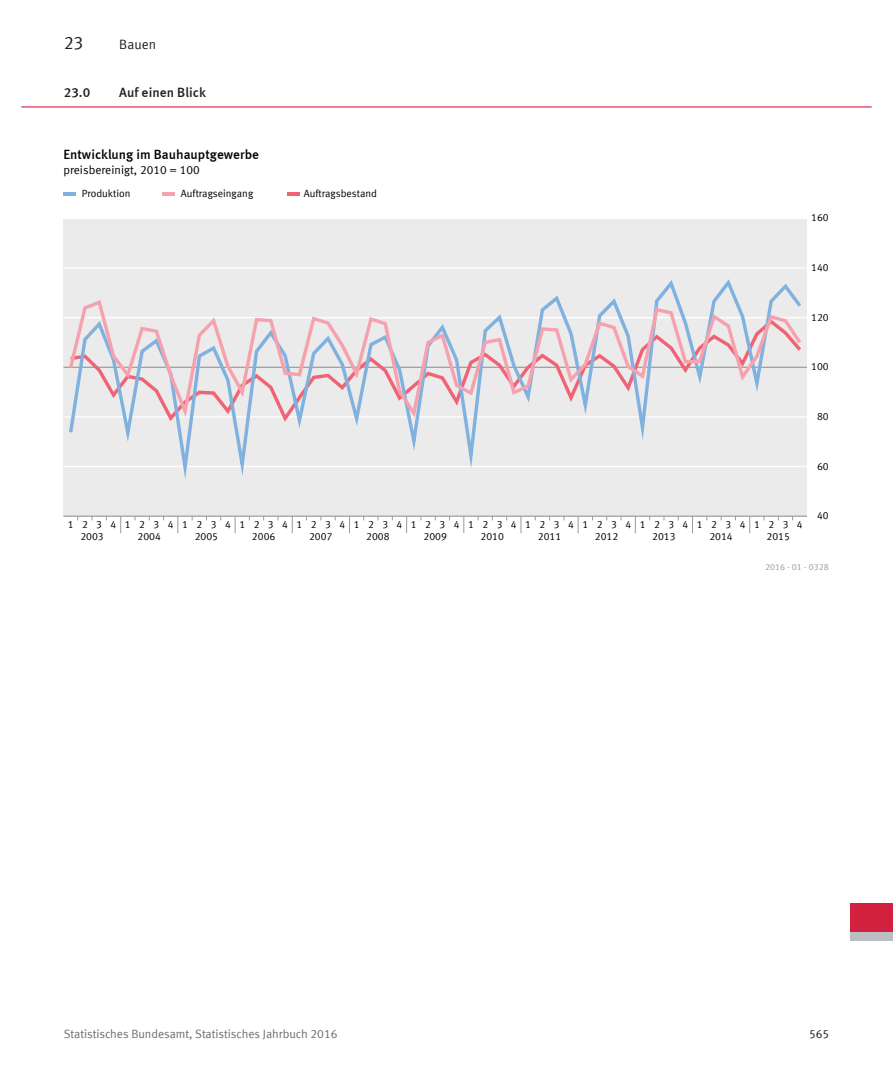
<style>
.page{position:relative;width:893px;height:1085px;background:#fff}
.page>*{position:absolute;margin:0;border:0;box-sizing:border-box;transform-origin:0 0}
.Über1_9pt{font:18px "Meta Normal LF";color:#231f20}
.Über2_9pt{font:13.5px "Meta Medium LF";letter-spacing:.005em;color:#231f20}
.Über1_9pt-2{font:13.5px "Meta Normal LF";letter-spacing:.005em;color:#231f20}
.t1{font:700 13.35px "Meta Normal LF";color:#000}
.t2{font:12px "Meta Normal LF";color:#6c6d70}
.t3{font:12px "Meta Normal LF";color:#231f20}
.t4{font:11.85px "Meta Normal LF";letter-spacing:.005em;color:#000}
.t5{font:10.5px "Meta Normal LF";letter-spacing:.005em;color:#000}
.t6{font:10.5px/12.5px "Meta Normal LF";letter-spacing:.81em;color:#000}
.t7{font:8.85px "Meta Normal LF";letter-spacing:.005em;color:#9a9a9a}
</style>
<div class="page">
<div style="left:63px;top:218px;width:744px;height:298px;background:#ebebeb"></div>
<hr style="left:63px;top:466px;width:744px;height:1px;background:#fff">
<hr style="left:63px;top:416px;width:744px;height:1px;background:#fff">
<hr style="left:63px;top:317px;width:744px;height:1px;background:#fff">
<hr style="left:63px;top:267px;width:744px;height:1px;background:#fff">
<hr style="left:63px;top:218px;width:744px;height:1px;background:#fff">
<hr style="left:63px;top:366px;width:744px;height:2px;background:#9a9a9a">
<svg style="left:120px;top:516px;width:1px;height:17px"></svg>
<svg style="left:177px;top:516px;width:1px;height:17px"></svg>
<svg style="left:235px;top:516px;width:1px;height:17px"></svg>
<svg style="left:292px;top:516px;width:1px;height:17px"></svg>
<svg style="left:349px;top:516px;width:1px;height:17px"></svg>
<svg style="left:406px;top:516px;width:1px;height:17px"></svg>
<svg style="left:463px;top:516px;width:1px;height:17px"></svg>
<svg style="left:521px;top:516px;width:1px;height:17px"></svg>
<svg style="left:578px;top:516px;width:1px;height:17px"></svg>
<svg style="left:635px;top:516px;width:1px;height:17px"></svg>
<svg style="left:692px;top:516px;width:1px;height:17px"></svg>
<svg style="left:749px;top:516px;width:1px;height:17px"></svg>
<hr style="left:63px;top:515px;width:744px;height:1px;background:#9a9a9a">
<svg style="left:69px;top:279px;width:736px;height:200px"></svg>
<svg style="left:67px;top:297px;width:737px;height:126px"></svg>
<svg style="left:63px;top:193px;width:13px;height:3px"></svg>
<svg style="left:162px;top:193px;width:13px;height:3px"></svg>
<svg style="left:287px;top:193px;width:13px;height:3px"></svg>
<div style="left:850px;top:902px;width:43px;height:30px;background:#d1213e"></div>
<div style="left:850px;top:932px;width:43px;height:9px;background:#bcbdc0"></div>
<hr style="left:21px;top:106px;width:851px;height:1px;background:#d1213e">
<h1 class="Über1_9pt" style="left:64px;top:32px;width:21px">23</h1>
<h1 class="Über1_9pt-2" style="left:119px;top:36px;width:39px">Bauen</h1>
<h2 class="Über2_9pt" style="left:64px;top:85px;width:28px">23.0</h2>
<h2 class="Über2_9pt" style="left:119px;top:85px;width:89px">Auf einen Blick</h2>
<p class="t1" style="left:63px;top:147px;width:197px">Entwicklung im Bauhauptgewerbe</p>
<p class="t4" style="left:63px;top:162px;width:138px">preisbereinigt, 2010 = 100</p>
<p class="t5" style="left:82px;top:188px;width:50px">Produktion</p>
<p class="t5" style="left:181px;top:188px;width:74px">Auftragseingang</p>
<p class="t5" style="left:304px;top:188px;width:75px">Auftragsbestand</p>
<p class="t5" style="left:811px;top:212px;width:19px">160</p>
<p class="t5" style="left:811px;top:261px;width:19px">140</p>
<p class="t5" style="left:811px;top:311px;width:19px">120</p>
<p class="t5" style="left:811px;top:360px;width:19px">100</p>
<p class="t5" style="left:817px;top:410px;width:13px">80</p>
<p class="t5" style="left:817px;top:460px;width:13px">60</p>
<p class="t5" style="left:817px;top:509px;width:13px">40</p>
<p class="t6" style="left:80px;top:518px;width:724px;text-indent:-13px">1234123412341234123412341234123412341234123412341234<br>2003</p>
<p class="t5" style="left:138px;top:530px;width:25px">2004</p>
<p class="t5" style="left:195px;top:530px;width:25px">2005</p>
<p class="t5" style="left:252px;top:530px;width:25px">2006</p>
<p class="t5" style="left:309px;top:530px;width:25px">2007</p>
<p class="t5" style="left:366px;top:530px;width:25px">2008</p>
<p class="t5" style="left:423px;top:530px;width:25px">2009</p>
<p class="t5" style="left:481px;top:530px;width:25px">2010</p>
<p class="t5" style="left:538px;top:530px;width:25px">2011</p>
<p class="t5" style="left:595px;top:530px;width:25px">2012</p>
<p class="t5" style="left:652px;top:530px;width:25px">2013</p>
<p class="t5" style="left:709px;top:530px;width:25px">2014</p>
<p class="t5" style="left:766px;top:530px;width:25px">2015</p>
<p class="t7" style="left:765px;top:562px;width:65px">2016 - 01 - 0328</p>
<p class="t2" style="left:64px;top:1026px;width:275px">Statistisches Bundesamt, Statistisches Jahrbuch 2016</p>
<p class="t3" style="left:809px;top:1026px;width:22px">565</p>
</div>
